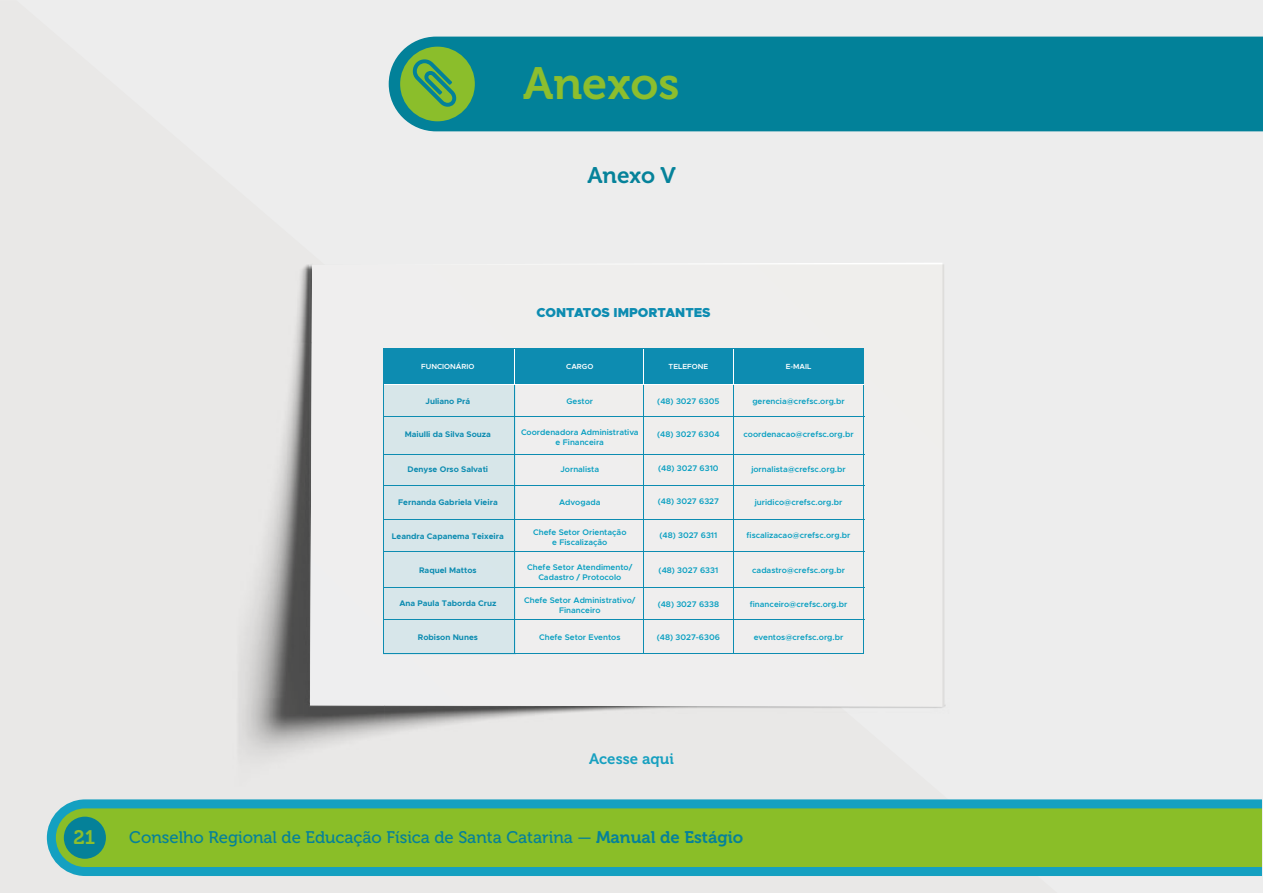
<style>
.page{position:relative;width:1263px;height:893px;background:#ededed}
.page>*{position:absolute;margin:0;border:0;box-sizing:border-box;transform-origin:0 0}
.t1{font:45px "Museo 700";color:#8dbe2d}
.t2{font:22.5px "Museo 700";color:#05829a}
.t3{font:19.5px "Museo 700";color:#8dbe2d}
.t4{font:16.8px "Museo 500";color:#058199}
.t5{font:15px "Museo 700";color:#17a0c0}
.t6{font:900 13.05px "Metropolis";color:#0d8cb1}
.t7{font:600 8.1px/9.8px "Metropolis";color:#099fc1;text-align:center}
.t8{font:700 8.1px "Metropolis";color:#0d8cb1}
.t9{font:600 7.35px "Metropolis";color:#fff}
.s1{font-family:"Museo 700"}
</style>
<div class="page">
<div style="left:389px;top:37px;width:873px;height:94px;background:#028199"></div>
<div style="left:400px;top:47px;width:75px;height:74px;background:#8bbe2b;border-radius:50%"></div>
<svg style="left:47px;top:799px;width:1215px;height:77px;background:#6eb74f"></svg>
<div style="left:64px;top:817px;width:42px;height:42px;background:#058199;border-radius:50%"></div>
<svg style="left:413px;top:59px;width:43px;height:48px"></svg>
<img style="left:237px;top:698px;width:709px;height:66px">
<img style="left:302px;top:263px;width:636px;height:6px">
<img style="left:238px;top:269px;width:72px;height:429px">
<svg style="left:310px;top:264px;width:634px;height:443px"></svg>
<div style="left:383px;top:383px;width:132px;height:271px;background:#d7e6e9"></div>
<div style="left:384px;top:348px;width:479px;height:36px;background:#0d8cb1"></div>
<hr style="left:644px;top:348px;width:1px;height:37px;background:#fff">
<hr style="left:514px;top:348px;width:1px;height:37px;background:#fff">
<hr style="left:383px;top:348px;width:1px;height:305px;background:#0d8cb1">
<hr style="left:733px;top:348px;width:1px;height:37px;background:#fff">
<hr style="left:644px;top:385px;width:1px;height:268px;background:#0d8cb1">
<hr style="left:514px;top:385px;width:1px;height:268px;background:#0d8cb1">
<hr style="left:733px;top:385px;width:1px;height:268px;background:#0d8cb1">
<hr style="left:863px;top:348px;width:1px;height:304px;background:#0d8cb1">
<hr style="left:383px;top:519px;width:481px;height:1px;background:#0d8cb1">
<hr style="left:383px;top:551px;width:481px;height:1px;background:#0d8cb1">
<hr style="left:383px;top:485px;width:481px;height:1px;background:#0d8cb1">
<hr style="left:383px;top:454px;width:481px;height:1px;background:#0d8cb1">
<hr style="left:383px;top:416px;width:481px;height:1px;background:#0d8cb1">
<hr style="left:384px;top:384px;width:479px;height:1px;background:#fff">
<hr style="left:383px;top:348px;width:481px;height:1px;background:#0d8cb1">
<hr style="left:383px;top:587px;width:481px;height:1px;background:#0d8cb1">
<hr style="left:383px;top:619px;width:481px;height:1px;background:#0d8cb1">
<hr style="left:383px;top:653px;width:481px;height:1px;background:#0d8cb1">
<h1 class="t1" style="left:523px;top:59px;width:158px">Anexos</h1>
<h2 class="t2" style="left:587px;top:162px;width:90px">Anexo V</h2>
<h3 class="t6" style="left:536px;top:305px;width:176px">CONTATOS IMPORTANTES</h3>
<p class="t9" style="left:421px;top:362px;width:55px">FUNCIONÁRIO</p>
<p class="t9" style="left:566px;top:362px;width:29px">CARGO</p>
<p class="t9" style="left:669px;top:362px;width:41px">TELEFONE</p>
<p class="t9" style="left:786px;top:362px;width:27px">E-MAIL</p>
<p class="t8" style="left:426px;top:396px;width:46px">Juliano Prá</p>
<p class="t8" style="left:405px;top:429px;width:88px">Maiulli da Silva Souza</p>
<p class="t8" style="left:408px;top:464px;width:82px">Denyse Orso Salvati</p>
<p class="t8" style="left:398px;top:497px;width:101px">Fernanda Gabriela Vieira</p>
<p class="t8" style="left:392px;top:531px;width:113px">Leandra Capanema Teixeira</p>
<p class="t8" style="left:419px;top:565px;width:59px">Raquel Mattos</p>
<p class="t8" style="left:399px;top:599px;width:99px">Ana Paula Taborda Cruz</p>
<p class="t8" style="left:418px;top:632px;width:62px">Robison Nunes</p>
<p class="t7" style="left:566px;top:396px;width:28px">Gestor</p>
<p class="t7" style="left:521px;top:427px;width:119px">Coordenadora Administrativa e Financeira</p>
<p class="t7" style="left:560px;top:464px;width:40px">Jornalista</p>
<p class="t7" style="left:559px;top:497px;width:43px">Advogada</p>
<p class="t7" style="left:533px;top:527px;width:95px">Chefe Setor Orientação e Fiscalização</p>
<p class="t7" style="left:527px;top:562px;width:107px">Chefe Setor Atendimento/<br>Cadastro / Protocolo</p>
<p class="t7" style="left:524px;top:595px;width:113px">Chefe Setor Administrativo/<br>Financeiro</p>
<p class="t7" style="left:539px;top:632px;width:83px">Chefe Setor Eventos</p>
<p class="t7" style="left:657px;top:396px;width:64px">(48) 3027 6305</p>
<p class="t7" style="left:657px;top:429px;width:64px">(48) 3027 6304</p>
<p class="t7" style="left:658px;top:464px;width:62px">(48) 3027 6310</p>
<p class="t7" style="left:658px;top:497px;width:63px">(48) 3027 6327</p>
<p class="t7" style="left:659px;top:530px;width:59px">(48) 3027 6311</p>
<p class="t7" style="left:659px;top:565px;width:61px">(48) 3027 6331</p>
<p class="t7" style="left:658px;top:599px;width:63px">(48) 3027 6338</p>
<p class="t7" style="left:657px;top:632px;width:65px">(48) 3027-6306</p>
<p class="t7" style="left:752px;top:396px;width:94px">gerencia@crefsc.org.br</p>
<p class="t7" style="left:743px;top:430px;width:112px">coordenacao@crefsc.org.br</p>
<p class="t7" style="left:751px;top:464px;width:96px">jornalista@crefsc.org.br</p>
<p class="t7" style="left:755px;top:497px;width:89px">juridico@crefsc.org.br</p>
<p class="t7" style="left:747px;top:530px;width:105px">fiscalizacao@crefsc.org.br</p>
<p class="t7" style="left:752px;top:565px;width:94px">cadastro@crefsc.org.br</p>
<p class="t7" style="left:750px;top:599px;width:99px">financeiro@crefsc.org.br</p>
<p class="t7" style="left:754px;top:632px;width:91px">eventos@crefsc.org.br</p>
<h3 class="t5" style="left:589px;top:750px;width:86px">Acesse aqui</h3>
<h3 class="t3" style="left:73px;top:826px;width:23px">21</h3>
<h3 class="t4" style="left:129px;top:828px;width:615px">Conselho Regional de Educação Física de Santa Catarina — <span class="s1">Manual de Estágio</span></h3>
</div>
